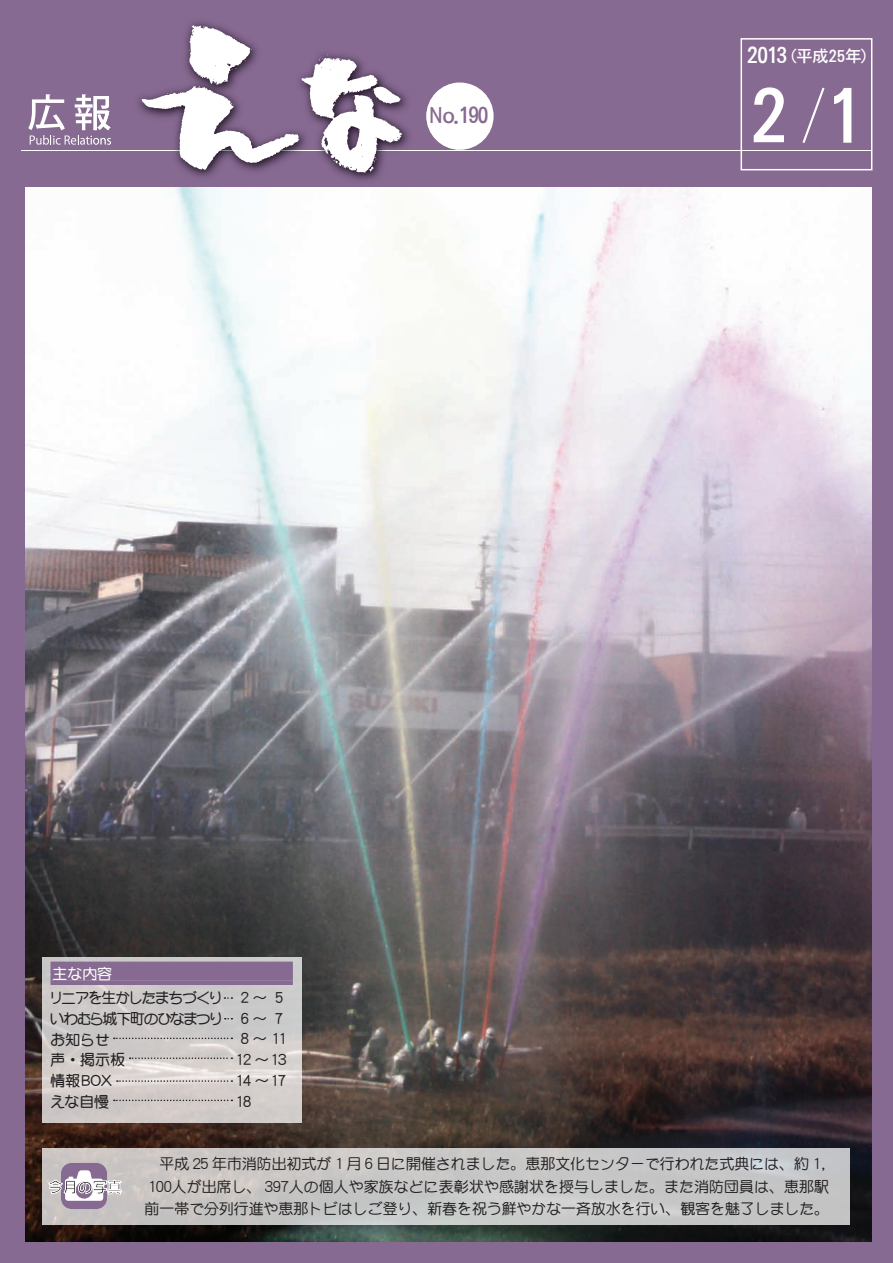
<style>
.page{position:relative;width:893px;height:1263px;background:#876a91}
.page>*{position:absolute;margin:0;border:0;box-sizing:border-box;transform-origin:0 0}
.t1{font:71.25px "Motoya Cedar W4 90 msp RKSJ H";color:#fff}
.t2{font:21.3px "Motoya Cedar W4 90 msp RKSJ H";color:#fff}
.t3{font:21.3px "Motoya Cedar W4 90 msp RKSJ H";color:#876a91}
.t4{font:21.3px "Motoya Cedar W4 90 msp RKSJ H";color:#876a91;scale:.8 1}
.t5{font:15.9px "Motoya Cedar W4 90 msp RKSJ H";color:#fff}
.t6{font:14.85px/22.4px "DF Maru Gothic G Md WINP RKSJ H";letter-spacing:.005em;color:#231f20}
.t7{font:14.85px "DF Maru Gothic G Bd WINP RKSJ H";letter-spacing:-.09em;color:#231f20}
.t8{font:14.85px "DF Maru Gothic G Bd WINP RKSJ H";color:#fff}
</style>
<div class="page">
<hr style="left:21px;top:150px;width:851px;height:1px;background:#fff">
<div style="left:426px;top:83px;width:68px;height:67px;background:#fff;border-radius:50%"></div>
<img style="left:139px;top:22px;width:320px;height:158px">
<svg style="left:28px;top:94px;width:83px;height:51px"></svg>
<img style="left:139px;top:150px;width:320px;height:1px">
<img style="left:426px;top:83px;width:33px;height:67px">
<svg style="left:142px;top:25px;width:260px;height:148px"></svg>
<img style="left:26px;top:187px;width:846px;height:1055px">
<div style="left:43px;top:1148px;width:807px;height:77px;background:#c7c6c6"></div>
<svg style="left:49px;top:1163px;width:73px;height:46px"></svg>
<svg style="left:741px;top:38px;width:131px;height:132px"></svg>
<svg style="left:42px;top:957px;width:259px;height:166px;background:#d0cccb"></svg>
<div style="left:50px;top:961px;width:243px;height:20px;background:#876a91"></div>
<hr style="left:50px;top:981px;width:243px;height:4px;background:#876a91">
<svg style="left:114px;top:1099px;width:118px;height:2px"></svg>
<svg style="left:117px;top:1080px;width:115px;height:2px"></svg>
<svg style="left:130px;top:1057px;width:102px;height:2px"></svg>
<svg style="left:114px;top:1037px;width:118px;height:2px"></svg>
<svg style="left:224px;top:997px;width:8px;height:2px"></svg>
<p class="t3" style="left:453px;top:104px;width:42px">．１９０</p>
<p class="t4" style="left:428px;top:104px;width:41px">Ｎｏ</p>
<p class="t2" style="left:742px;top:45px;width:52px">２０１３</p>
<p class="t1" style="left:733px;top:80px;width:148px">２１</p>
<p class="t5" style="left:781px;top:48px;width:49px">（平成</p>
<p class="t5" style="left:846px;top:48px;width:32px">年(</p>
<p class="t5" style="left:825px;top:48px;width:26px">２５</p>
<p class="t8" style="left:53px;top:966px;width:61px">主な内容</p>
<p class="t7" style="left:49px;top:990px;width:176px">リニアを生かしたまちづくり</p>
<p class="t7" style="left:50px;top:1011px;width:175px">いわむら城下町のひなまつり</p>
<p class="t7" style="left:50px;top:1032px;width:61px">お知らせ</p>
<p class="t7" style="left:50px;top:1052px;width:76px">声・掲示板</p>
<p class="t7" style="left:50px;top:1073px;width:63px">情報BOX</p>
<p class="t7" style="left:50px;top:1094px;width:60px">えな自慢</p>
<p class="t7" style="left:238px;top:990px;width:51px">２~ ５</p>
<p class="t7" style="left:238px;top:1011px;width:51px">６~ ７</p>
<p class="t7" style="left:238px;top:1031px;width:55px">８ ~ １１</p>
<p class="t7" style="left:233px;top:1052px;width:59px">１２ ~ １３</p>
<p class="t7" style="left:233px;top:1073px;width:59px">１４ ~ １７</p>
<p class="t7" style="left:233px;top:1094px;width:23px">１８</p>
<p class="t6" style="left:289px;top:1153px;width:549px;text-indent:-144px">　平成２５年市消防出初式が１月６日に開催されました。恵那文化センターで行われた式典には、約１，人の個人や家族などに表彰状や感謝状を授与しました。また消防団員は、恵那駅</p>
<p class="t6" style="left:172px;top:1175px;width:122px">人が出席し、３９７</p>
<p class="t6" style="left:145px;top:1175px;width:686px">１００<br>前一帯で分列行進や恵那トビはしご登り、新春を祝う鮮やかな一斉放水を行い、観客を魅了しました。</p>
</div>
